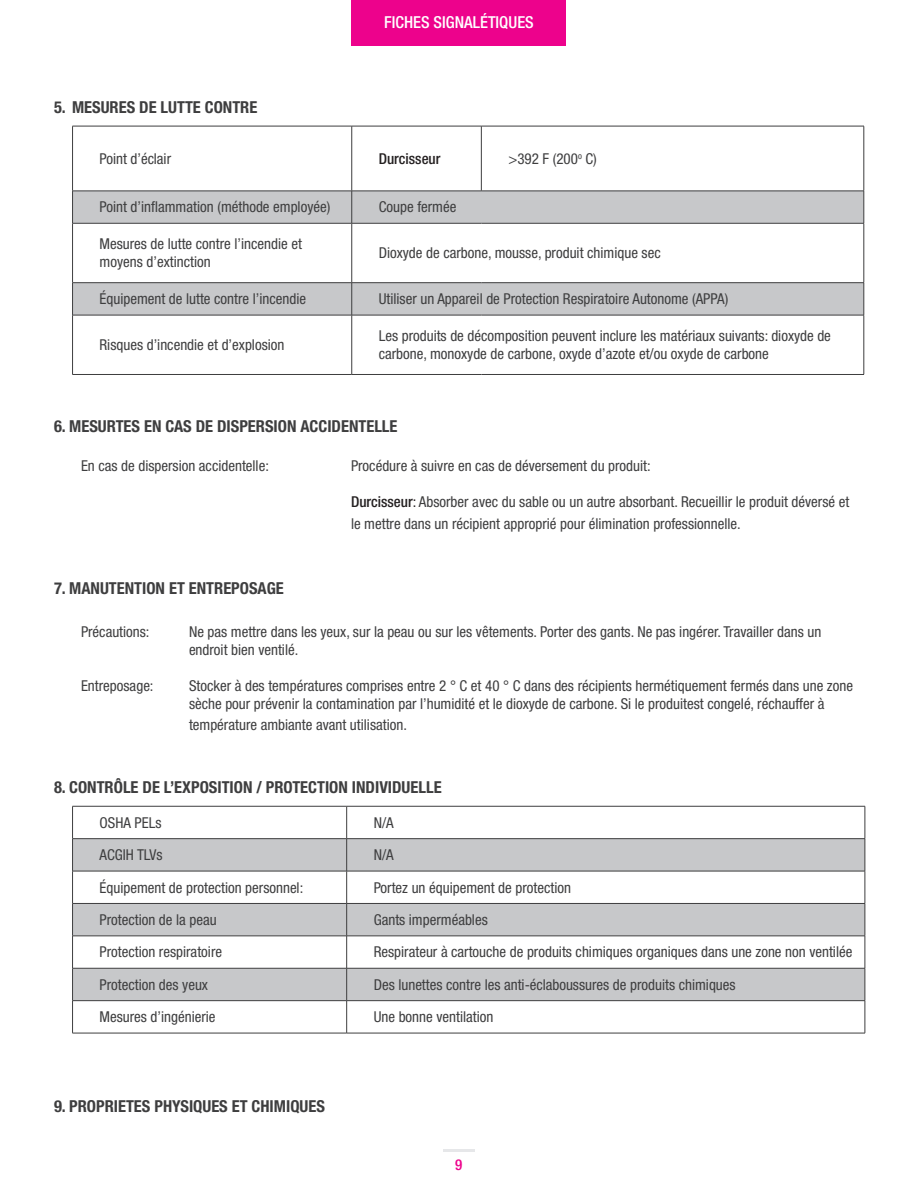
<style>
.page{position:relative;width:918px;height:1188px;background:#fff}
.page>*{position:absolute;margin:0;border:0;box-sizing:border-box;transform-origin:0 0}
.Paragraph_indent{font:700 condensed 16.5px "Helvetica Neue LT Pro";color:#3e3e3f}
.t1{font:500 condensed 16.5px "Helvetica Neue LT Pro";color:#fff}
.Paragraph_indent-2{font:condensed 15px/18px "Helvetica Neue LT Pro";color:#3e3e3f}
.Paragraph_indent-3{font:500 condensed 15px "Helvetica Neue LT Pro";color:#231f20}
.t2{font:500 condensed 15px "Helvetica Neue LT Pro";color:#ed028c}
.s1{font-weight:500;color:#231f20}
.s2{color:#231f20}
</style>
<div class="page">
<div style="left:352px;top:0;width:214px;height:45px;background:#ed028c"></div>
<hr style="left:443px;top:1150px;width:32px;height:2px;background:#e6e7e9">
<svg style="left:73px;top:127px;width:791px;height:64px"></svg>
<div style="left:73px;top:192px;width:791px;height:31px;background:#c7c8ca"></div>
<div style="left:73px;top:283px;width:791px;height:32px;background:#c7c8ca"></div>
<hr style="left:72px;top:126px;width:280px;height:1px;background:#3e3e3f">
<hr style="left:72px;top:126px;width:1px;height:65px;background:#3e3e3f">
<hr style="left:352px;top:126px;width:129px;height:1px;background:#3e3e3f">
<hr style="left:351px;top:126px;width:1px;height:65px;background:#3e3e3f">
<hr style="left:481px;top:126px;width:383px;height:1px;background:#3e3e3f">
<hr style="left:481px;top:126px;width:1px;height:65px;background:#3e3e3f">
<hr style="left:864px;top:126px;width:1px;height:65px;background:#3e3e3f">
<hr style="left:72px;top:191px;width:280px;height:1px;background:#3e3e3f">
<hr style="left:72px;top:191px;width:1px;height:32px;background:#3e3e3f">
<hr style="left:352px;top:191px;width:129px;height:1px;background:#3e3e3f">
<hr style="left:351px;top:191px;width:1px;height:32px;background:#3e3e3f">
<hr style="left:481px;top:191px;width:383px;height:1px;background:#3e3e3f">
<hr style="left:864px;top:191px;width:1px;height:32px;background:#3e3e3f">
<hr style="left:72px;top:223px;width:280px;height:1px;background:#3e3e3f">
<hr style="left:72px;top:223px;width:1px;height:60px;background:#3e3e3f">
<hr style="left:352px;top:223px;width:129px;height:1px;background:#3e3e3f">
<hr style="left:351px;top:223px;width:1px;height:60px;background:#3e3e3f">
<hr style="left:481px;top:223px;width:383px;height:1px;background:#3e3e3f">
<hr style="left:864px;top:223px;width:1px;height:60px;background:#3e3e3f">
<hr style="left:864px;top:283px;width:1px;height:32px;background:#3e3e3f">
<hr style="left:72px;top:374px;width:280px;height:1px;background:#3e3e3f">
<hr style="left:72px;top:315px;width:1px;height:59px;background:#3e3e3f">
<hr style="left:351px;top:315px;width:1px;height:59px;background:#3e3e3f">
<hr style="left:864px;top:315px;width:1px;height:59px;background:#3e3e3f">
<hr style="left:352px;top:374px;width:129px;height:1px;background:#3e3e3f">
<hr style="left:481px;top:374px;width:383px;height:1px;background:#3e3e3f">
<hr style="left:72px;top:282px;width:280px;height:1px;background:#3e3e3f">
<hr style="left:72px;top:283px;width:1px;height:32px;background:#3e3e3f">
<hr style="left:72px;top:315px;width:280px;height:1px;background:#3e3e3f">
<hr style="left:352px;top:282px;width:129px;height:1px;background:#3e3e3f">
<hr style="left:351px;top:283px;width:1px;height:32px;background:#3e3e3f">
<hr style="left:481px;top:282px;width:383px;height:1px;background:#3e3e3f">
<hr style="left:352px;top:315px;width:129px;height:1px;background:#3e3e3f">
<hr style="left:481px;top:315px;width:383px;height:1px;background:#3e3e3f">
<div style="left:73px;top:839px;width:792px;height:32px;background:#c7c8ca"></div>
<div style="left:73px;top:904px;width:792px;height:32px;background:#c7c8ca"></div>
<svg style="left:73px;top:937px;width:792px;height:96px"></svg>
<div style="left:73px;top:969px;width:792px;height:31px;background:#c7c8ca"></div>
<hr style="left:72px;top:806px;width:275px;height:1px;background:#3e3e3f">
<hr style="left:72px;top:806px;width:1px;height:32px;background:#3e3e3f">
<hr style="left:347px;top:806px;width:518px;height:1px;background:#3e3e3f">
<hr style="left:346px;top:806px;width:1px;height:32px;background:#3e3e3f">
<hr style="left:865px;top:806px;width:1px;height:32px;background:#3e3e3f">
<hr style="left:72px;top:838px;width:275px;height:1px;background:#3e3e3f">
<hr style="left:72px;top:839px;width:1px;height:32px;background:#3e3e3f">
<hr style="left:347px;top:838px;width:518px;height:1px;background:#3e3e3f">
<hr style="left:346px;top:839px;width:1px;height:32px;background:#3e3e3f">
<hr style="left:865px;top:839px;width:1px;height:32px;background:#3e3e3f">
<hr style="left:72px;top:871px;width:275px;height:1px;background:#3e3e3f">
<hr style="left:72px;top:871px;width:1px;height:32px;background:#3e3e3f">
<hr style="left:347px;top:871px;width:518px;height:1px;background:#3e3e3f">
<hr style="left:346px;top:871px;width:1px;height:32px;background:#3e3e3f">
<hr style="left:865px;top:871px;width:1px;height:32px;background:#3e3e3f">
<hr style="left:72px;top:936px;width:275px;height:1px;background:#3e3e3f">
<hr style="left:72px;top:968px;width:275px;height:1px;background:#3e3e3f">
<hr style="left:72px;top:1000px;width:275px;height:1px;background:#3e3e3f">
<hr style="left:72px;top:1033px;width:275px;height:1px;background:#3e3e3f">
<hr style="left:72px;top:903px;width:275px;height:1px;background:#3e3e3f">
<hr style="left:72px;top:904px;width:1px;height:32px;background:#3e3e3f">
<hr style="left:72px;top:936px;width:1px;height:32px;background:#3e3e3f">
<hr style="left:72px;top:968px;width:1px;height:32px;background:#3e3e3f">
<hr style="left:72px;top:1001px;width:1px;height:32px;background:#3e3e3f">
<hr style="left:347px;top:903px;width:518px;height:1px;background:#3e3e3f">
<hr style="left:346px;top:904px;width:1px;height:32px;background:#3e3e3f">
<hr style="left:346px;top:936px;width:1px;height:32px;background:#3e3e3f">
<hr style="left:346px;top:968px;width:1px;height:32px;background:#3e3e3f">
<hr style="left:346px;top:1001px;width:1px;height:32px;background:#3e3e3f">
<hr style="left:865px;top:904px;width:1px;height:32px;background:#3e3e3f">
<hr style="left:865px;top:936px;width:1px;height:32px;background:#3e3e3f">
<hr style="left:865px;top:968px;width:1px;height:32px;background:#3e3e3f">
<hr style="left:865px;top:1001px;width:1px;height:32px;background:#3e3e3f">
<hr style="left:347px;top:936px;width:518px;height:1px;background:#3e3e3f">
<hr style="left:347px;top:968px;width:518px;height:1px;background:#3e3e3f">
<hr style="left:347px;top:1000px;width:518px;height:1px;background:#3e3e3f">
<hr style="left:347px;top:1033px;width:518px;height:1px;background:#3e3e3f">
<p class="t1" style="left:384px;top:13px;width:151px">FICHES SIGNALÉTIQUES</p>
<p class="Paragraph_indent" style="left:54px;top:97px;width:205px">5. MESURES DE LUTTE CONTRE</p>
<p class="Paragraph_indent-2" style="left:100px;top:149px;width:73px">Point d’éclair</p>
<p class="Paragraph_indent-3" style="left:379px;top:150px;width:63px">Durcisseur</p>
<p class="Paragraph_indent-2" style="left:508px;top:149px;width:90px">&gt;392 F (200<sup>o</sup> C)</p>
<p class="Paragraph_indent-2" style="left:100px;top:198px;width:232px">Point d’inflammation (méthode employée)</p>
<p class="Paragraph_indent-2" style="left:379px;top:198px;width:79px">Coupe fermée</p>
<p class="Paragraph_indent-2" style="left:100px;top:235px;width:204px">Mesures de lutte contre l’incendie et moyens d’extinction</p>
<p class="Paragraph_indent-2" style="left:379px;top:244px;width:284px">Dioxyde de carbone, mousse, produit chimique sec</p>
<p class="Paragraph_indent-2" style="left:100px;top:290px;width:208px">Équipement de lutte contre l’incendie</p>
<p class="Paragraph_indent-2" style="left:379px;top:290px;width:351px">Utiliser un Appareil de Protection Respiratoire Autonome (APPA)</p>
<p class="Paragraph_indent-2" style="left:100px;top:336px;width:186px">Risques d’incendie et d’explosion</p>
<p class="Paragraph_indent-2" style="left:379px;top:327px;width:454px">Les produits de décomposition peuvent inclure les matériaux suivants: dioxyde de carbone, monoxyde de carbone, oxyde d’azote et/ou oxyde de carbone</p>
<p class="Paragraph_indent" style="left:54px;top:416px;width:345px">6. MESURTES EN CAS DE DISPERSION ACCIDENTELLE</p>
<p class="Paragraph_indent-2" style="left:81px;top:457px;width:189px">En cas de dispersion accidentelle:</p>
<p class="Paragraph_indent-2" style="left:351px;top:457px;width:301px">Procédure à suivre en cas de déversement du produit:</p>
<p class="Paragraph_indent-2" style="left:351px;top:493px;width:500px"><span class="s1">Durcisseur</span><span class="s2">:</span> Absorber avec du sable ou un autre absorbant. Recueillir le produit déversé et</p>
<p class="Paragraph_indent-2" style="left:351px;top:514px;width:391px">le mettre dans un récipient approprié pour élimination professionnelle.</p>
<p class="Paragraph_indent" style="left:54px;top:578px;width:231px">7. MANUTENTION ET ENTREPOSAGE</p>
<p class="Paragraph_indent-2" style="left:81px;top:622px;width:70px">Précautions:</p>
<p class="Paragraph_indent-2" style="left:189px;top:622px;width:634px">Ne pas mettre dans les yeux, sur la peau ou sur les vêtements. Porter des gants. Ne pas ingérer. Travailler dans un</p>
<p class="Paragraph_indent-2" style="left:189px;top:640px;width:111px">endroit bien ventilé.</p>
<p class="Paragraph_indent-2" style="left:81px;top:676px;width:74px">Entreposage:</p>
<p class="Paragraph_indent-2" style="left:189px;top:676px;width:666px">Stocker à des températures comprises entre 2 ° C et 40 ° C dans des récipients hermétiquement fermés dans une zone sèche pour prévenir la contamination par l’humidité et le dioxyde de carbone. Si le produitest congelé, réchauffer à</p>
<p class="Paragraph_indent-2" style="left:189px;top:716px;width:220px">température ambiante avant utilisation.</p>
<p class="Paragraph_indent" style="left:54px;top:778px;width:389px">8. CONTRÔLE DE L’EXPOSITION / PROTECTION INDIVIDUELLE</p>
<p class="Paragraph_indent-2" style="left:100px;top:813px;width:63px">OSHA PELs</p>
<p class="Paragraph_indent-2" style="left:374px;top:813px;width:22px">N/A</p>
<p class="Paragraph_indent-2" style="left:100px;top:846px;width:65px">ACGIH TLVs</p>
<p class="Paragraph_indent-2" style="left:374px;top:846px;width:22px">N/A</p>
<p class="Paragraph_indent-2" style="left:100px;top:878px;width:205px">Équipement de protection personnel:</p>
<p class="Paragraph_indent-2" style="left:374px;top:878px;width:199px">Portez un équipement de protection</p>
<p class="Paragraph_indent-2" style="left:100px;top:911px;width:119px">Protection de la peau</p>
<p class="Paragraph_indent-2" style="left:374px;top:911px;width:116px">Gants imperméables</p>
<p class="Paragraph_indent-2" style="left:100px;top:943px;width:124px">Protection respiratoire</p>
<p class="Paragraph_indent-2" style="left:374px;top:943px;width:480px">Respirateur à cartouche de produits chimiques organiques dans une zone non ventilée</p>
<p class="Paragraph_indent-2" style="left:100px;top:975px;width:110px">Protection des yeux</p>
<p class="Paragraph_indent-2" style="left:374px;top:975px;width:363px">Des lunettes contre les anti-éclaboussures de produits chimiques</p>
<p class="Paragraph_indent-2" style="left:100px;top:1008px;width:118px">Mesures d’ingénierie</p>
<p class="Paragraph_indent-2" style="left:374px;top:1008px;width:121px">Une bonne ventilation</p>
<p class="Paragraph_indent" style="left:54px;top:1096px;width:272px">9. PROPRIETES PHYSIQUES ET CHIMIQUES</p>
<p class="t2" style="left:455px;top:1156px;width:9px">9</p>
</div>
